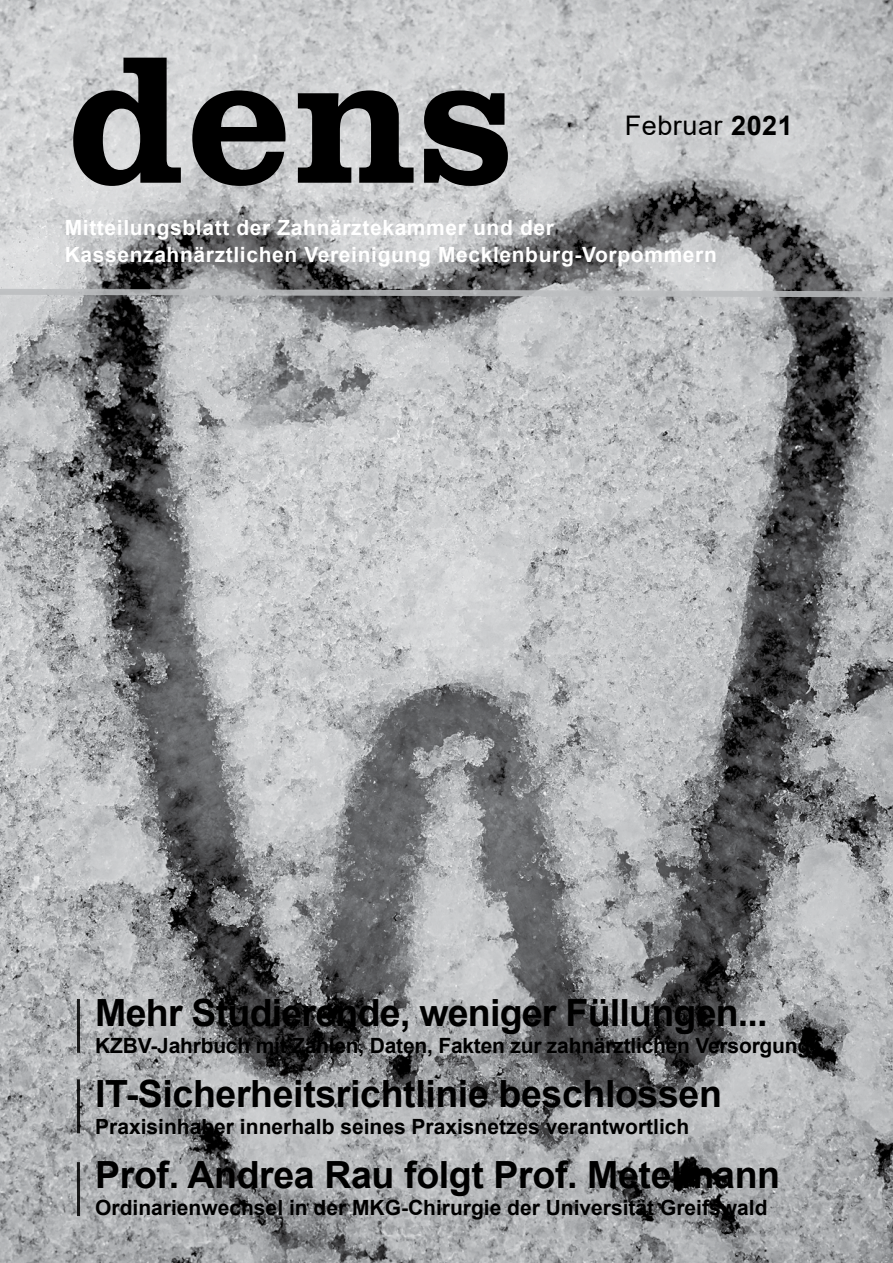
<style>
.page{position:relative;width:893px;height:1263px;background:#fff}
.page>*{position:absolute;margin:0;border:0;box-sizing:border-box;transform-origin:0 0}
.t1{font:700 187.5px "Clarendon LT";color:#000}
.t2{font:700 37.5px "Arial";letter-spacing:-.01em;color:#000}
.t3{font:27px "Arial";color:#000}
.t4{font:700 21px "Arial";color:#000}
.t5{font:700 21px/27px "Arial";letter-spacing:.03em;color:#fff}
.s1{font-weight:700}
</style>
<div class="page">
<img style="left:0;top:299px;width:893px;height:964px">
<svg style="left:0;top:0;width:893px;height:287px;background:#babbbc"></svg>
<svg style="left:0;top:287px;width:893px;height:12px;background:#9ea0a2"></svg>
<hr style="left:77px;top:999px;width:3px;height:54px;background:#000">
<hr style="left:77px;top:1079px;width:3px;height:54px;background:#000">
<hr style="left:77px;top:1162px;width:3px;height:54px;background:#000">
<h1 class="t1" style="left:67px;top:13px;width:449px">dens</h1>
<p class="t3" style="left:625px;top:107px;width:170px">Februar <span class="s1">2021</span></p>
<p class="t5" style="left:65px;top:214px;width:654px">Mitteilungsblatt der Zahnärztekammer und der<br>Kassenzahnärztlichen Vereinigung Mecklenburg-Vorpommern</p>
<h2 class="t2" style="left:95px;top:986px;width:674px">Mehr Studierende, weniger Füllungen...</h2>
<p class="t4" style="left:95px;top:1031px;width:717px">KZBV-Jahrbuch mit Zahlen, Daten, Fakten zur zahnärztlichen Versorgung</p>
<h2 class="t2" style="left:95px;top:1067px;width:628px">IT-Sicherheitsrichtlinie beschlossen</h2>
<p class="t4" style="left:95px;top:1112px;width:596px">Praxisinhaber innerhalb seines Praxisnetzes verantwortlich</p>
<h2 class="t2" style="left:95px;top:1148px;width:686px">Prof. Andrea Rau folgt Prof. Metelmann</h2>
<p class="t4" style="left:95px;top:1193px;width:674px">Ordinarienwechsel in der MKG-Chirurgie der Universität Greifswald</p>
</div>
